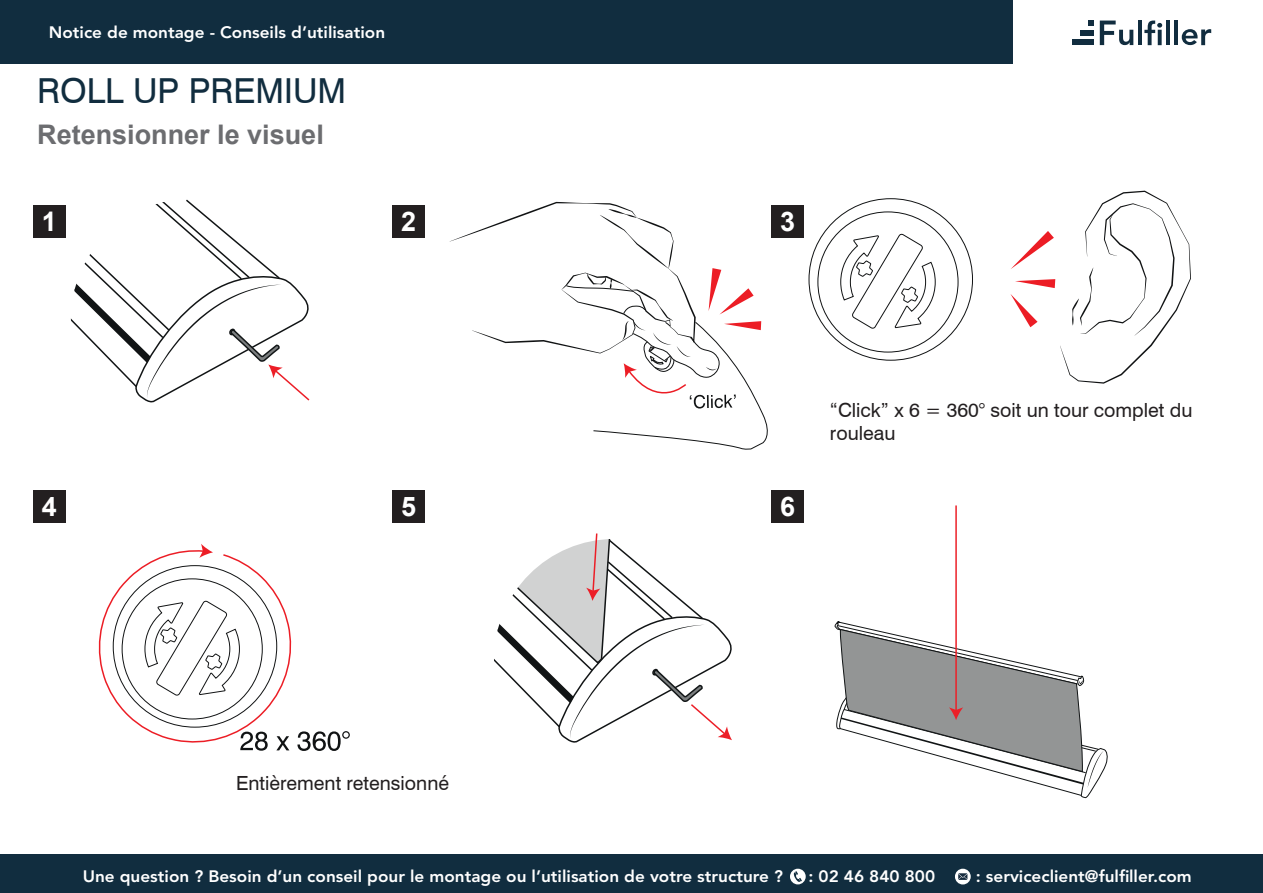
<style>
.page{position:relative;width:1263px;height:893px;background:#fff}
.page>*{position:absolute;margin:0;border:0;box-sizing:border-box;transform-origin:0 0}
.t1{font:34.5px "Swiss 721 BT";color:#112d3f}
.t2{font:700 27px "Arial";color:#6c6d70}
.t3{font:700 27px "Arial";color:#fff}
.t4{font:19.5px/23.4px "Swiss 721 BT";color:#231f20}
.t5{font:800 16.5px "Avenir LT Pro";color:#fff;scale:1.04 1}
</style>
<div class="page">
<div style="left:33px;top:205px;width:32px;height:32px;background:#231f20"></div>
<div style="left:393px;top:205px;width:32px;height:32px;background:#231f20"></div>
<div style="left:33px;top:490px;width:32px;height:32px;background:#231f20"></div>
<div style="left:393px;top:490px;width:32px;height:32px;background:#231f20"></div>
<div style="left:772px;top:490px;width:32px;height:32px;background:#231f20"></div>
<div style="left:772px;top:205px;width:32px;height:32px;background:#231f20"></div>
<svg style="left:840px;top:233px;width:96px;height:96px"></svg>
<svg style="left:1010px;top:191px;width:181px;height:193px"></svg>
<svg style="left:450px;top:202px;width:323px;height:248px"></svg>
<hr style="left:955px;top:505px;width:2px;height:206px;background:#ec2028">
<svg style="left:834px;top:621px;width:274px;height:177px"></svg>
<svg style="left:71px;top:199px;width:239px;height:204px"></svg>
<svg style="left:494px;top:533px;width:238px;height:210px"></svg>
<svg style="left:98px;top:544px;width:252px;height:207px"></svg>
<svg style="left:1100px;top:21px;width:33px;height:24px"></svg>
<hr style="left:1138px;top:21px;width:4px;height:24px;background:#112d3f">
<svg style="left:1144px;top:21px;width:18px;height:24px"></svg>
<hr style="left:1166px;top:21px;width:3px;height:24px;background:#112d3f">
<hr style="left:1174px;top:21px;width:4px;height:24px;background:#112d3f">
<svg style="left:1182px;top:29px;width:29px;height:16px"></svg>
<div style="left:1072px;top:40px;width:21px;height:5px;background:#112d3f"></div>
<div style="left:1080px;top:30px;width:13px;height:5px;background:#112d3f"></div>
<svg style="left:1088px;top:21px;width:5px;height:5px"></svg>
<div style="left:0;top:0;width:1012px;height:64px;background:#112d3f"></div>
<div style="left:0;top:855px;width:1263px;height:38px;background:#112d3f"></div>
<svg style="left:790px;top:869px;width:16px;height:15px"></svg>
<svg style="left:794px;top:871px;width:8px;height:11px"></svg>
<svg style="left:955px;top:869px;width:16px;height:15px"></svg>
<svg style="left:958px;top:873px;width:9px;height:7px"></svg>
<p class="t5" style="left:49px;top:23px;width:325px">Notice de montage - Conseils d’utilisation</p>
<h1 class="t1" style="left:37px;top:69px;width:310px">ROLL UP PREMIUM</h1>
<h2 class="t2" style="left:37px;top:116px;width:288px">Retensionner le visuel</h2>
<h2 class="t3" style="left:42px;top:202px;width:17px">1</h2>
<h2 class="t3" style="left:401px;top:202px;width:17px">2</h2>
<h2 class="t3" style="left:780px;top:202px;width:17px">3</h2>
<h2 class="t3" style="left:42px;top:487px;width:17px">4</h2>
<h2 class="t3" style="left:401px;top:487px;width:17px">5</h2>
<h2 class="t3" style="left:780px;top:487px;width:17px">6</h2>
<p class="t4" style="left:830px;top:398px;width:364px">“Click” x 6 = 360° soit un tour complet du rouleau</p>
<p class="t4" style="left:236px;top:771px;width:215px">Entièrement retensionné</p>
<p class="t5" style="left:83px;top:866px;width:675px">Une question ? Besoin d’un conseil pour le montage ou l’utilisation de votre structure ?</p>
<p class="t5" style="left:808px;top:866px;width:123px">: 02 46 840 800</p>
<p class="t5" style="left:976px;top:866px;width:209px">: serviceclient@fulfiller.com</p>
</div>
